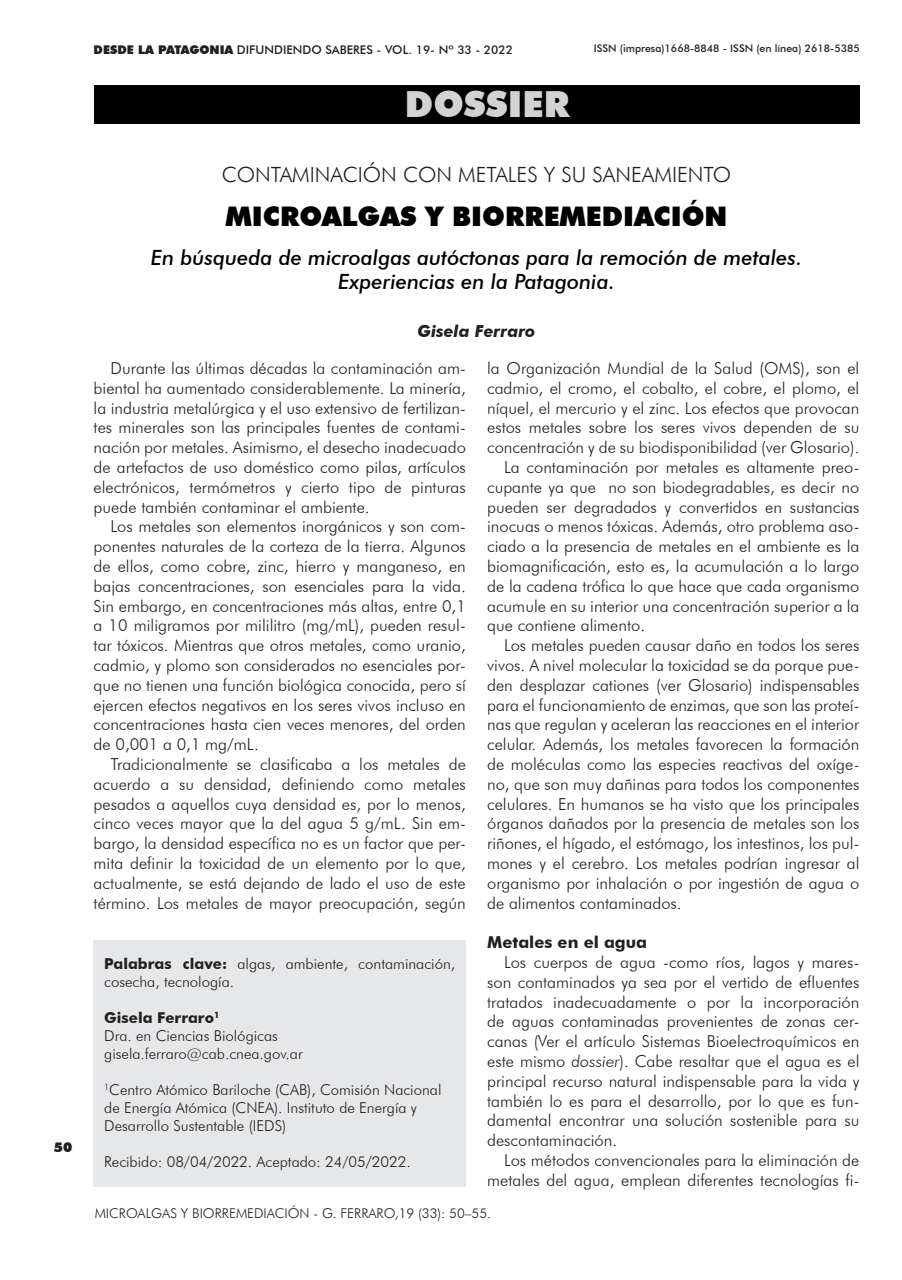
<style>
.page{position:relative;width:902px;height:1280px;background:#fff}
.page>*{position:absolute;margin:0;border:0;box-sizing:border-box;transform-origin:0 0}
.t1{font:900 36px "Futura BT";color:#d1d2d4}
.t2{font:900 27px "Futura BT";color:#000}
.t3{font:italic 500 21px/24px "Futura BT";color:#000;text-align:center}
.t4{font:300 21px "Futura BT";color:#231f20}
.t5{font:300 16.5px/19.8px "Futura BT";color:#231f20;text-align:justify}
.t6{font:700 16.5px "Futura BT";color:#231f20}
.t7{font:italic 700 16.5px "Futura BT";color:#231f20}
.t8{font:300 15px/18px "Futura BT";color:#231f20}
.t9{font:700 15px "Futura BT";color:#231f20}
.t10{font:300 13.5px "Futura BT";color:#222}
.t11{font:900 13.5px "Futura BT";color:#231f20}
.t12{font:500 12px "Futura BT";color:#231f20}
.t13{font:500 10.5px "Futura BT";color:#231f20}
.s1{font-weight:900}
.s2{font-weight:700}
.s3{font-style:italic}
.s4{color:#231f20}
</style>
<div class="page">
<div style="left:94px;top:85px;width:765px;height:39px;background:#000"></div>
<div style="left:94px;top:940px;width:372px;height:246px;background:#e6e7e9"></div>
<p class="t11" style="left:54px;top:1139px;width:20px">50</p>
<p class="t12" style="left:94px;top:42px;width:421px"><span class="s1">DESDE LA PATAGONIA</span> DIFUNDIENDO SABERES - VOL. 19- Nº 33 - 2022</p>
<p class="t13" style="left:593px;top:42px;width:267px">ISSN (impresa)1668-8848 - ISSN (en línea) 2618-5385</p>
<p class="t1" style="left:405px;top:82px;width:166px">DOSSIER</p>
<p class="t4" style="left:222px;top:162px;width:511px">CONTAMINACIÓN CON METALES Y SU SANEAMIENTO</p>
<p class="t2" style="left:225px;top:200px;width:503px">MICROALGAS Y BIORREMEDIACIÓN</p>
<p class="t3" style="left:151px;top:245px;width:653px">En búsqueda de microalgas autóctonas para la remoción de metales.<br>Experiencias en la Patagonia.</p>
<p class="t7" style="left:417px;top:321px;width:119px">Gisela Ferraro</p>
<p class="t5" style="left:94px;top:358px;width:374px;text-indent:17px">Durante las últimas décadas la contaminación am&shy;biental ha aumentado considerablemente. La minería, la industria metalúrgica y el uso extensivo de fertilizan&shy;tes minerales son las principales fuentes de contami&shy;nación por metales. Asimismo, el desecho inadecuado de artefactos de uso doméstico como pilas, artículos electrónicos, termómetros y cierto tipo de pinturas puede también contaminar el ambiente.</p>
<p class="t5" style="left:94px;top:516px;width:374px;text-indent:17px">Los metales son elementos inorgánicos y son com&shy;ponentes naturales de la corteza de la tierra. Algunos de ellos, como cobre, zinc, hierro y manganeso, en bajas concentraciones, son esenciales para la vida.<br>Sin embargo, en concentraciones más altas, entre 0,1 a 10 miligramos por mililitro (mg/mL), pueden resul&shy;tar tóxicos. Mientras que otros metales, como uranio, cadmio, y plomo son considerados no esenciales por&shy;que no tienen una función biológica conocida, pero sí ejercen efectos negativos en los seres vivos incluso en concentraciones hasta cien veces menores, del orden de 0,001 a 0,1 mg/mL.</p>
<p class="t5" style="left:94px;top:754px;width:374px;text-indent:17px">Tradicionalmente se clasificaba a los metales de acuerdo a su densidad, definiendo como metales pesados a aquellos cuya densidad es, por lo menos, cinco veces mayor que la del agua 5 g/mL. Sin em&shy;bargo, la densidad específica no es un factor que per&shy;mita definir la toxicidad de un elemento por lo que, actualmente, se está dejando de lado el uso de este término. Los metales de mayor preocupación, según</p>
<p class="t8" style="left:104px;top:955px;width:352px"><span class="s2">Palabras clave:</span> algas, ambiente, contaminación, cosecha, tecnología.</p>
<p class="t9" style="left:104px;top:1009px;width:117px">Gisela Ferraro<sup>1</sup></p>
<p class="t8" style="left:104px;top:1027px;width:175px">Dra. en Ciencias Biológicas</p>
<p class="t8" style="left:104px;top:1045px;width:200px">gisela.ferraro@cab.cnea.gov.ar</p>
<p class="t8" style="left:104px;top:1081px;width:339px"><sup>1</sup>Centro Atómico Bariloche (CAB), Comisión Nacional de Energía Atómica (CNEA). Instituto de Energía y<br>Desarrollo Sustentable (IEDS)</p>
<p class="t8" style="left:104px;top:1153px;width:308px">Recibido: 08/04/2022. Aceptado: 24/05/2022.</p>
<p class="t5" style="left:487px;top:358px;width:374px">la Organización Mundial de la Salud (OMS), son el cadmio, el cromo, el cobalto, el cobre, el plomo, el níquel, el mercurio y el zinc. Los efectos que provocan estos metales sobre los seres vivos dependen de su concentración y de su biodisponibilidad (ver Glosario).</p>
<p class="t5" style="left:487px;top:457px;width:374px;text-indent:17px">La contaminación por metales es altamente preo&shy;cupante ya que no son biodegradables, es decir no pueden ser degradados y convertidos en sustancias inocuas o menos tóxicas. Además, otro problema aso&shy;ciado a la presencia de metales en el ambiente es la biomagnificación, esto es, la acumulación a lo largo de la cadena trófica lo que hace que cada organismo acumule en su interior una concentración superior a la que contiene alimento.</p>
<p class="t5" style="left:487px;top:635px;width:374px;text-indent:17px">Los metales pueden causar daño en todos los seres vivos. A nivel molecular la toxicidad se da porque pue&shy;den desplazar cationes (ver Glosario) indispensables para el funcionamiento de enzimas, que son las proteí&shy;nas que regulan y aceleran las reacciones en el interior celular. Además, los metales favorecen la formación de moléculas como las especies reactivas del oxíge&shy;no, que son muy dañinas para todos los componentes celulares. En humanos se ha visto que los principales órganos dañados por la presencia de metales son los riñones, el hígado, el estómago, los intestinos, los pul&shy;mones y el cerebro. Los metales podrían ingresar al organismo por inhalación o por ingestión de agua o de alimentos contaminados.</p>
<p class="t6" style="left:487px;top:932px;width:161px">Metales en el agua</p>
<p class="t5" style="left:487px;top:952px;width:374px;text-indent:17px">Los cuerpos de agua -como ríos, lagos y mares&shy;son contaminados ya sea por el vertido de efluentes tratados inadecuadamente o por la incorporación de aguas contaminadas provenientes de zonas cer&shy;canas (Ver el artículo Sistemas Bioelectroquímicos en este mismo <span class="s3">dossier</span>). Cabe resaltar que el agua es el principal recurso natural indispensable para la vida y también lo es para el desarrollo, por lo que es fun&shy;damental encontrar una solución sostenible para su descontaminación.</p>
<p class="t5" style="left:487px;top:1150px;width:374px;text-align:right">Los métodos convencionales para la eliminación de metales del agua, emplean diferentes tecnologías fi-</p>
<p class="t10" style="left:95px;top:1205px;width:398px">MICROALGAS Y BIORREMEDIACIÓN - G. FERRARO,<span class="s4">19 (33): 50–55.</span></p>
</div>
